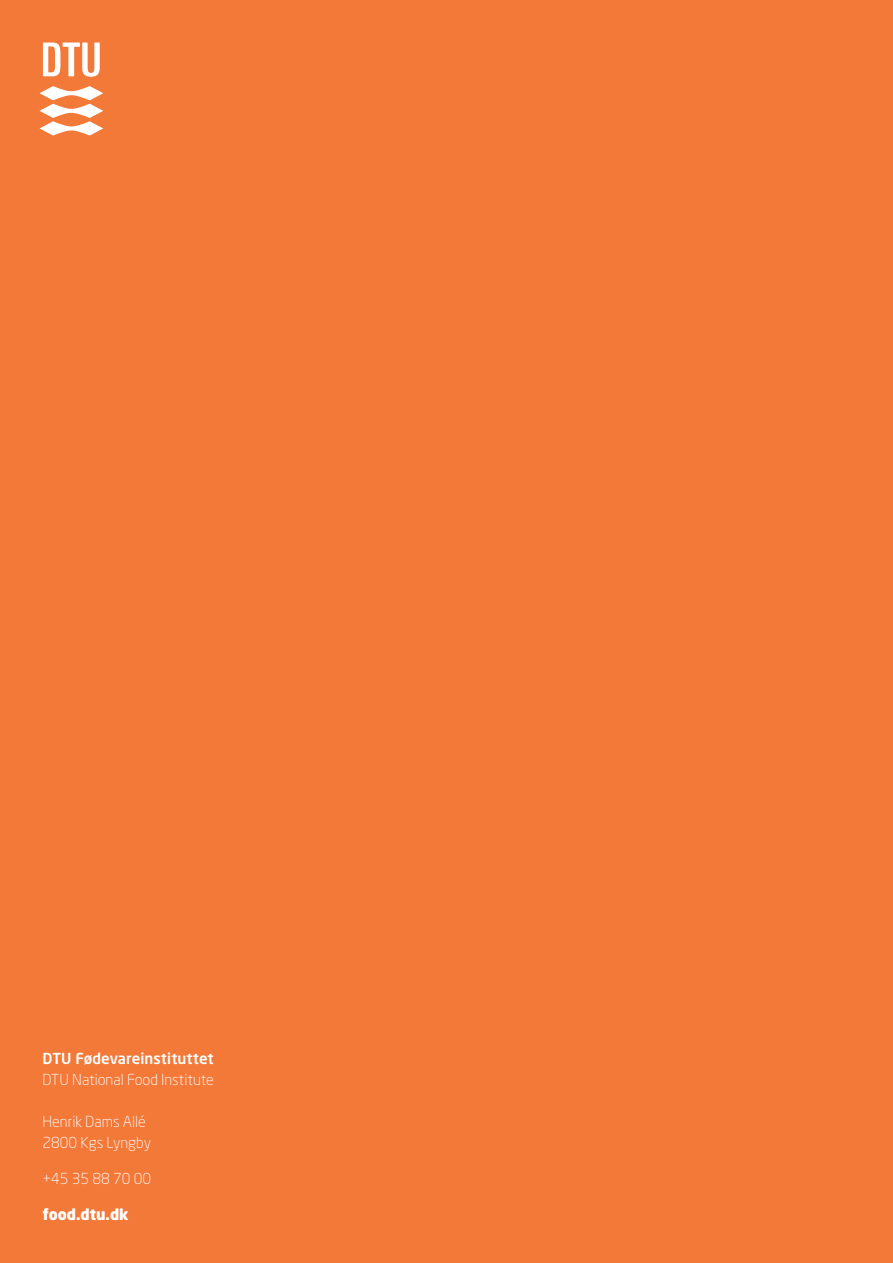
<style>
.page{position:relative;width:893px;height:1263px;background:#f37939}
.page>*{position:absolute;margin:0;border:0;box-sizing:border-box;transform-origin:0 0}
.t1{font:300 15px "Neo Sans Std";color:#fff}
.t2{font:500 15px "Neo Sans Std";letter-spacing:.01em;color:#fff}
.t3{font:900 15px "Neo Sans Std";color:#fff}
</style>
<div class="page">
<svg style="left:40px;top:43px;width:63px;height:93px"></svg>
<p class="t2" style="left:43px;top:1049px;width:173px">DTU Fødevareinstituttet</p>
<p class="t1" style="left:43px;top:1071px;width:173px">DTU National Food Institute</p>
<p class="t1" style="left:43px;top:1113px;width:105px">Henrik Dams Allé</p>
<p class="t1" style="left:43px;top:1134px;width:110px">2800 Kgs Lyngby</p>
<p class="t1" style="left:43px;top:1170px;width:110px">+45 35 88 70 00</p>
<p class="t3" style="left:43px;top:1205px;width:88px">food.dtu.dk</p>
</div>
